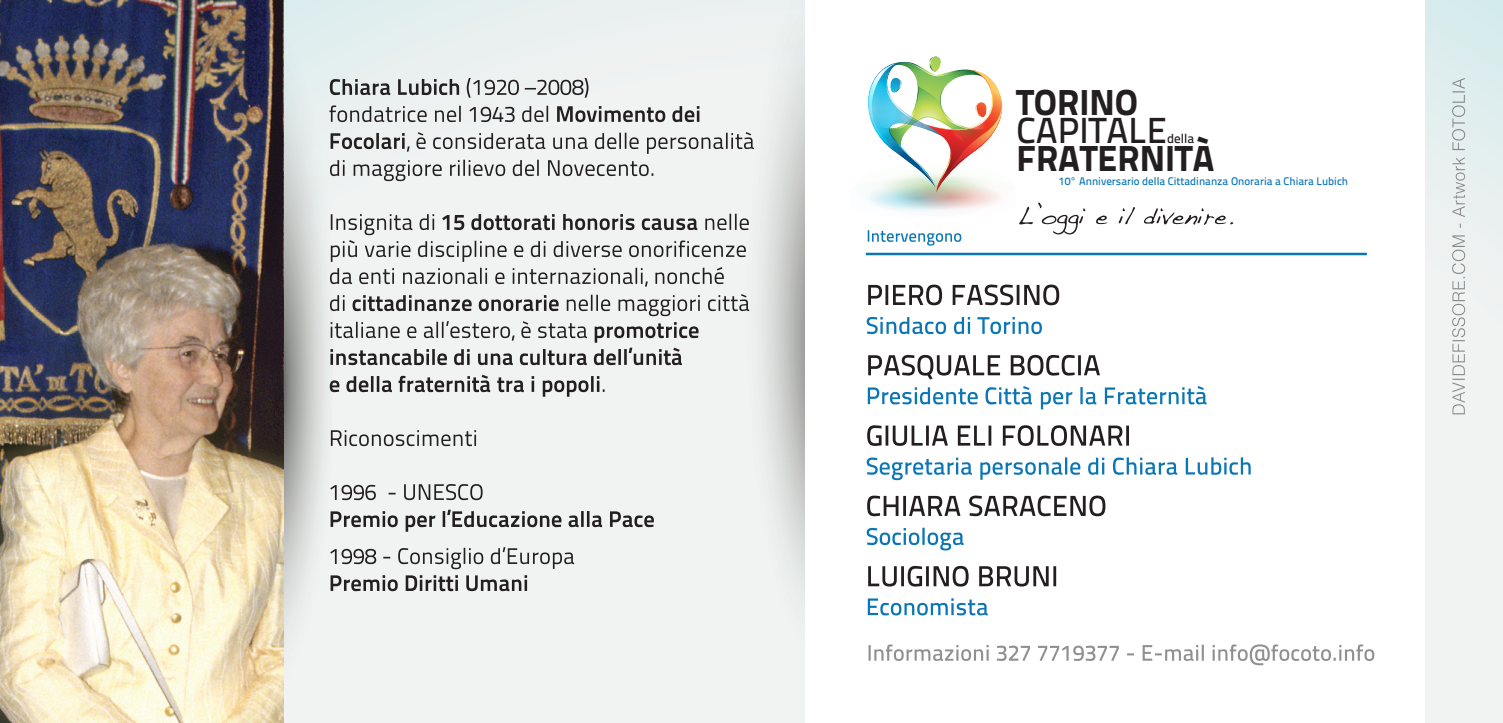
<style>
.page{position:relative;width:1503px;height:723px;background:#fff}
.page>*{position:absolute;margin:0;border:0;box-sizing:border-box;transform-origin:0 0}
.t1{font:36.25px "Titillium Text 25 L 999 wt";color:#231f20}
.t2{font:36.25px "Titillium Text 25 L 600 wt";color:#231f20}
.t3{font:13px "Titillium Text 25 L 600 wt";color:#231f20}
.t4{font:11px "Titillium Text 25 L 600 wt";color:#0b76b5}
</style>
<div class="page">
<div style="left:0;top:0;width:1502px;height:723px;background:linear-gradient(to bottom,#e9f0f0,#f4f4f3)"></div>
<svg style="left:1452px;top:78px;width:13px;height:336px"></svg>
<svg style="left:733px;top:0;width:73px;height:700px"></svg>
<div style="left:806px;top:0;width:618px;height:723px;background:#fff"></div>
<svg style="left:867px;top:598px;width:120px;height:17px"></svg>
<svg style="left:868px;top:566px;width:188px;height:20px"></svg>
<svg style="left:866px;top:528px;width:97px;height:22px"></svg>
<svg style="left:867px;top:495px;width:238px;height:21px"></svg>
<svg style="left:866px;top:457px;width:384px;height:23px"></svg>
<svg style="left:867px;top:425px;width:262px;height:21px"></svg>
<svg style="left:867px;top:386px;width:339px;height:23px"></svg>
<svg style="left:868px;top:355px;width:231px;height:25px"></svg>
<svg style="left:866px;top:317px;width:175px;height:17px"></svg>
<svg style="left:868px;top:285px;width:191px;height:20px"></svg>
<hr style="left:865px;top:253px;width:501px;height:2px;background:#0b76b5">
<svg style="left:284px;top:0;width:52px;height:723px"></svg>
<img style="left:0;top:0;width:284px;height:723px">
<svg style="left:868px;top:644px;width:506px;height:21px"></svg>
<svg style="left:330px;top:575px;width:197px;height:16px"></svg>
<svg style="left:330px;top:547px;width:244px;height:22px"></svg>
<svg style="left:330px;top:510px;width:324px;height:22px"></svg>
<svg style="left:330px;top:484px;width:152px;height:16px"></svg>
<svg style="left:331px;top:430px;width:145px;height:16px"></svg>
<svg style="left:330px;top:375px;width:274px;height:22px"></svg>
<svg style="left:330px;top:294px;width:419px;height:71px"></svg>
<svg style="left:330px;top:214px;width:419px;height:73px"></svg>
<svg style="left:330px;top:160px;width:323px;height:21px"></svg>
<svg style="left:330px;top:132px;width:424px;height:22px"></svg>
<svg style="left:329px;top:105px;width:370px;height:17px"></svg>
<svg style="left:330px;top:78px;width:258px;height:20px;background:#b8bbbb"></svg>
<svg style="left:866px;top:57px;width:367px;height:189px"></svg>
<h1 class="t1" style="left:1016px;top:73px;width:123px">TORINO</h1>
<h1 class="t2" style="left:1016px;top:103px;width:152px">CAPITALE</h1>
<p class="t3" style="left:1167px;top:128px;width:29px">della</p>
<h1 class="t1" style="left:1016px;top:130px;width:199px">FRATERNITà</h1>
<p class="t4" style="left:1058px;top:173px;width:291px">10° Anniversario della Cittadinanza Onoraria a Chiara Lubich</p>
</div>
